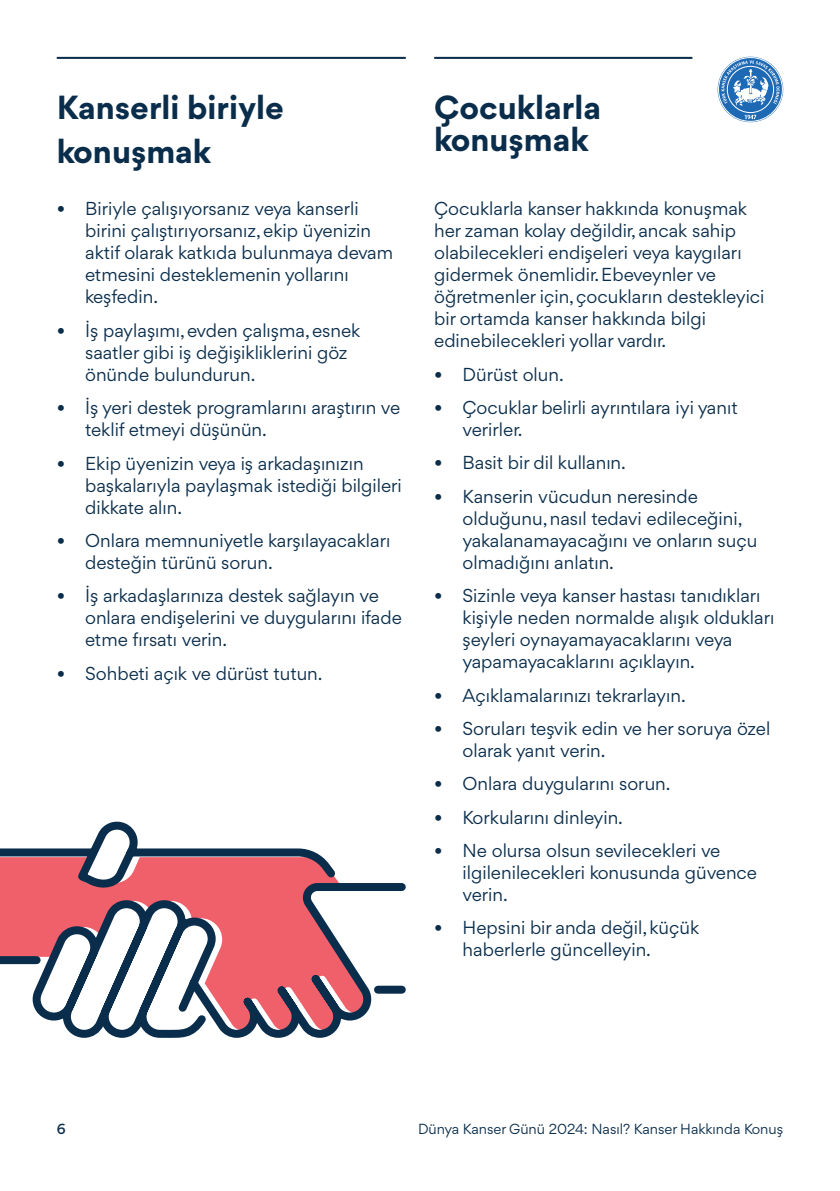
<style>
.page{position:relative;width:840px;height:1191px;background:#fff}
.page>*{position:absolute;margin:0;border:0;box-sizing:border-box;transform-origin:0 0}
.t1{font:700 32px/43.4px "Gordita";color:#0a2d4b}
.t2{font:18px/22px "Gordita";color:#0a2d4b}
.t3{font:14px "Gordita";color:#0a2d4b}
.t4{font:500 14px "Gordita";color:#0a2d4b}
</style>
<div class="page">
<hr style="left:434px;top:57px;width:258px;height:2px;background:#0a2d4b">
<hr style="left:57px;top:57px;width:348px;height:2px;background:#0a2d4b">
<svg style="left:717px;top:57px;width:65px;height:65px"></svg>
<svg style="left:0;top:821px;width:406px;height:217px"></svg>
<h1 class="t1" style="left:57px;top:86px;width:228px">Kanserli biriyle konuşmak</h1>
<h1 class="t1" style="left:434px;top:91px;width:168px;line-height:32px">Çocuklarla konuşmak</h1>
<p class="t2" style="left:85px;top:198px;width:309px;text-indent:-28px">• Biriyle çalışıyorsanız veya kanserli birini çalıştırıyorsanız, ekip üyenizin aktif olarak katkıda bulunmaya devam etmesini desteklemenin yollarını keşfedin.</p>
<p class="t2" style="left:85px;top:319px;width:276px;text-indent:-28px">• İş paylaşımı, evden çalışma, esnek saatler gibi iş değişikliklerini göz önünde bulundurun.</p>
<p class="t2" style="left:85px;top:396px;width:316px;text-indent:-28px">• İş yeri destek programlarını araştırın ve teklif etmeyi düşünün.</p>
<p class="t2" style="left:85px;top:452px;width:318px;text-indent:-28px">• Ekip üyenizin veya iş arkadaşınızın başkalarıyla paylaşmak istediği bilgileri dikkate alın.</p>
<p class="t2" style="left:85px;top:529px;width:306px;text-indent:-28px">• Onlara memnuniyetle karşılayacakları desteğin türünü sorun.</p>
<p class="t2" style="left:85px;top:584px;width:318px;text-indent:-28px">• İş arkadaşlarınıza destek sağlayın ve onlara endişelerini ve duygularını ifade etme fırsatı verin.</p>
<p class="t2" style="left:57px;top:662px;width:267px">• Sohbeti açık ve dürüst tutun.</p>
<p class="t2" style="left:434px;top:198px;width:331px">Çocuklarla kanser hakkında konuşmak her zaman kolay değildir, ancak sahip olabilecekleri endişeleri veya kaygıları gidermek önemlidir. Ebeveynler ve öğretmenler için, çocukların destekleyici bir ortamda kanser hakkında bilgi edinebilecekleri yollar vardır.</p>
<p class="t2" style="left:434px;top:363px;width:131px">• Dürüst olun.</p>
<p class="t2" style="left:462px;top:396px;width:276px;text-indent:-28px">• Çocuklar belirli ayrıntılara iyi yanıt verirler.</p>
<p class="t2" style="left:434px;top:452px;width:193px">• Basit bir dil kullanın.</p>
<p class="t2" style="left:462px;top:485px;width:296px;text-indent:-28px">• Kanserin vücudun neresinde olduğunu, nasıl tedavi edileceğini, yakalanamayacağını ve onların suçu olmadığını anlatın.</p>
<p class="t2" style="left:462px;top:584px;width:313px;text-indent:-28px">• Sizinle veya kanser hastası tanıdıkları kişiyle neden normalde alışık oldukları şeyleri oynayamayacaklarını veya yapamayacaklarını açıklayın.</p>
<p class="t2" style="left:434px;top:684px;width:253px">• Açıklamalarınızı tekrarlayın.</p>
<p class="t2" style="left:462px;top:717px;width:309px;text-indent:-28px">• Soruları teşvik edin ve her soruya özel olarak yanıt verin.</p>
<p class="t2" style="left:434px;top:772px;width:238px">• Onlara duygularını sorun.</p>
<p class="t2" style="left:434px;top:806px;width:190px">• Korkularını dinleyin.</p>
<p class="t2" style="left:462px;top:839px;width:296px;text-indent:-28px">• Ne olursa olsun sevilecekleri ve ilgilenilecekleri konusunda güvence verin.</p>
<p class="t2" style="left:462px;top:916px;width:238px;text-indent:-28px">• Hepsini bir anda değil, küçük haberlerle güncelleyin.</p>
<p class="t4" style="left:57px;top:1119px;width:10px">6</p>
<p class="t3" style="left:418px;top:1119px;width:366px">Dünya Kanser Günü 2024: Nasıl? Kanser Hakkında Konuş</p>
</div>
